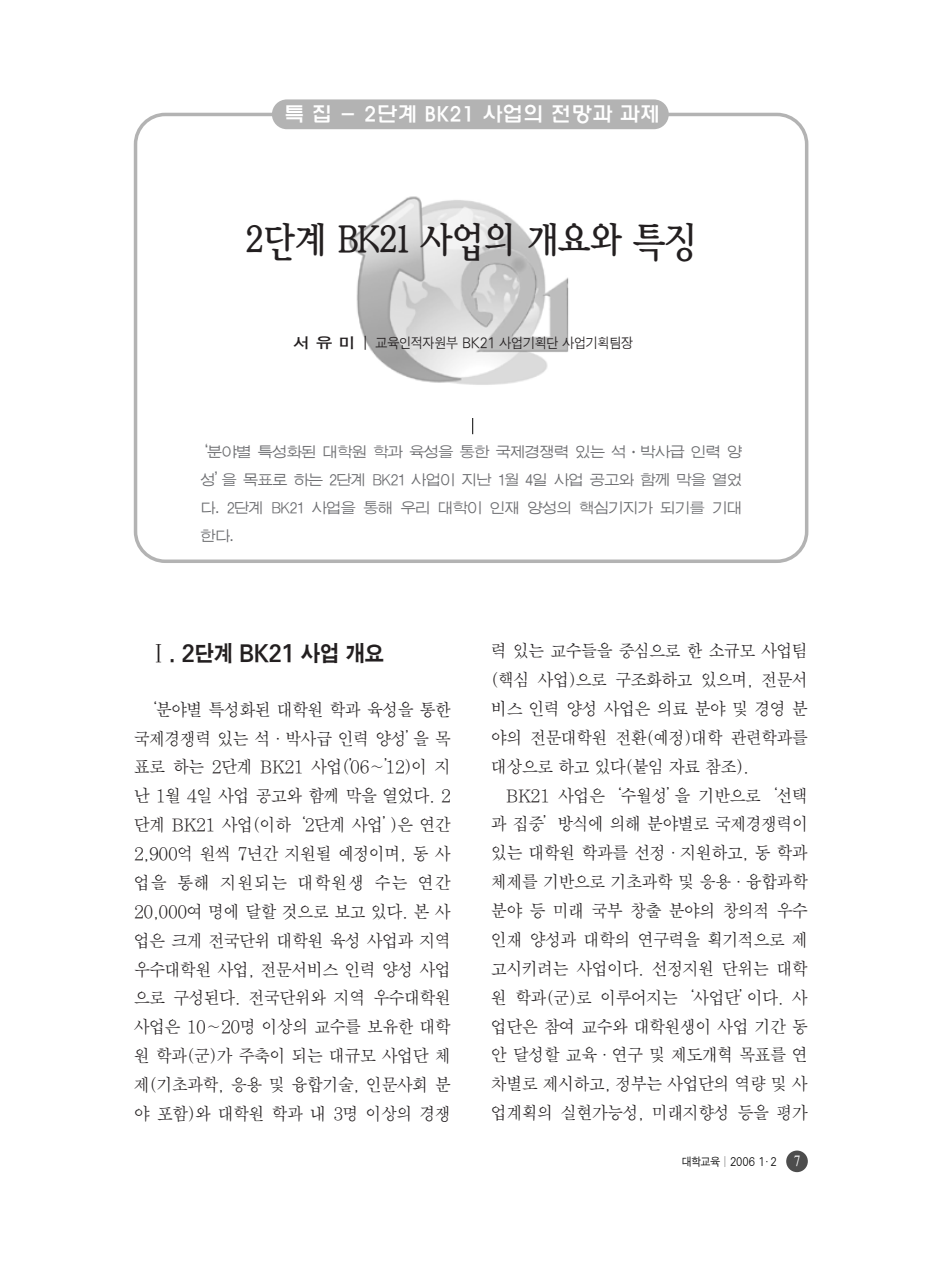
<style>
.page{position:relative;width:931px;height:1274px;background:#fff}
.page>*{position:absolute;margin:0;border:0;box-sizing:border-box;transform-origin:0 0}
.t1{font:40.25px "Y Mj O24";letter-spacing:-.13em;color:#231f20;scale:.9 1}
.t2{font:22.75px "SM Ago K";letter-spacing:-.07em;color:#231f20;scale:.9 1}
.t3{font:500 21px "HY Wul Nun";color:#fff}
.t4{font:17.5px/28.9px "SM Amu";letter-spacing:-.065em;color:#231f20;text-align:justify;scale:.94 1}
.t5{font:17.5px/28px "JC Nmg J";letter-spacing:-.075em;color:#6c6d70;text-align:justify;scale:.9 1}
.t6{font:14px "SM Ago J";letter-spacing:-.07em;color:#231f20;scale:.9 1}
.t7{font:11.38px "SM Ago J";letter-spacing:-.07em;color:#000;scale:.9 1}
.s1{font-family:"SM Ago T"}
.s2{font-family:"Times";font-size:15.75px;color:#fff}
</style>
<div class="page">
<div style="left:786px;top:1151px;width:22px;height:21px;background:#4d4d4d;border-radius:50%"></div>
<div style="left:134px;top:113px;width:674px;height:450px;border:4px solid #b3b3b3;border-radius:30px"></div>
<div style="left:272px;top:99px;width:397px;height:30px;background:#b3b3b3;border-radius:15px"></div>
<hr style="left:472px;top:399px;width:1px;height:35px;background:#000">
<img style="left:348px;top:196px;width:221px;height:221px">
<p class="t3" style="left:284px;top:106px;width:378px">특 집 - 2단계 BK21 사업의 전망과 과제</p>
<h1 class="t1" style="left:243px;top:223px;width:508px">2단계 BK21 사업의 개요와 특징</h1>
<p class="t6" style="left:293px;top:337px;width:379px"><span class="s1">서 유 미 |</span> 교육인적자원부 BK21 사업기획단 사업기획팀장</p>
<p class="t5" style="left:200px;top:438px;width:604px;text-indent:-8px">‘분야별 특성화된 대학원 학과 육성을 통한 국제경쟁력 있는 석·박사급 인력 양 성’을 목표로 하는 2단계 BK21 사업이 지난 1월 4일 사업 공고와 함께 막을 열었 다. 2단계 BK21 사업을 통해 우리 대학이 인재 양성의 핵심기지가 되기를 기대 한다.</p>
<h2 class="t2" style="left:149px;top:643px;width:264px">Ⅰ. 2단계 BK21 사업 개요</h2>
<p class="t4" style="left:134px;top:696px;width:339px;text-align:center">‘분야별 특성화된 대학원 학과 육성을 통한 국제경쟁력 있는 석·박사급 인력 양성’을 목 표로 하는 2단계 BK21 사업(’06~’12)이 지 난 1월 4일 사업 공고와 함께 막을 열었다. 2 단계 BK21 사업(이하‘2단계 사업’)은 연간<br>2,900억 원씩 7년간 지원될 예정이며, 동 사 업을 통해 지원되는 대학원생 수는 연간<br>20,000여 명에 달할 것으로 보고 있다. 본 사 업은 크게 전국단위 대학원 육성 사업과 지역 우수대학원 사업, 전문서비스 인력 양성 사업 으로 구성된다. 전국단위와 지역 우수대학원 사업은 10~20명 이상의 교수를 보유한 대학 원 학과(군)가 주축이 되는 대규모 사업단 체 제(기초과학, 응용 및 융합기술, 인문사회 분 야 포함)와 대학원 학과 내 3명 이상의 경쟁</p>
<p class="t4" style="left:491px;top:638px;width:339px">력 있는 교수들을 중심으로 한 소규모 사업팀 (핵심 사업)으로 구조화하고 있으며, 전문서 비스 인력 양성 사업은 의료 분야 및 경영 분 야의 전문대학원 전환(예정)대학 관련학과를 대상으로 하고 있다(붙임 자료 참조).</p>
<p class="t4" style="left:491px;top:782px;width:339px;text-indent:15px">BK21 사업은‘수월성’을 기반으로‘선택 과 집중’방식에 의해 분야별로 국제경쟁력이 있는 대학원 학과를 선정·지원하고, 동 학과 체제를 기반으로 기초과학 및 응용·융합과학 분야 등 미래 국부 창출 분야의 창의적 우수 인재 양성과 대학의 연구력을 획기적으로 제 고시키려는 사업이다. 선정지원 단위는 대학 원 학과(군)로 이루어지는‘사업단’이다. 사 업단은 참여 교수와 대학원생이 사업 기간 동 안 달성할 교육·연구 및 제도개혁 목표를 연 차별로 제시하고, 정부는 사업단의 역량 및 사 업계획의 실현가능성, 미래지향성 등을 평가</p>
<p class="t7" style="left:682px;top:1157px;width:134px">대학교육 | 2006 1₩2 <span class="s2">7</span></p>
</div>
